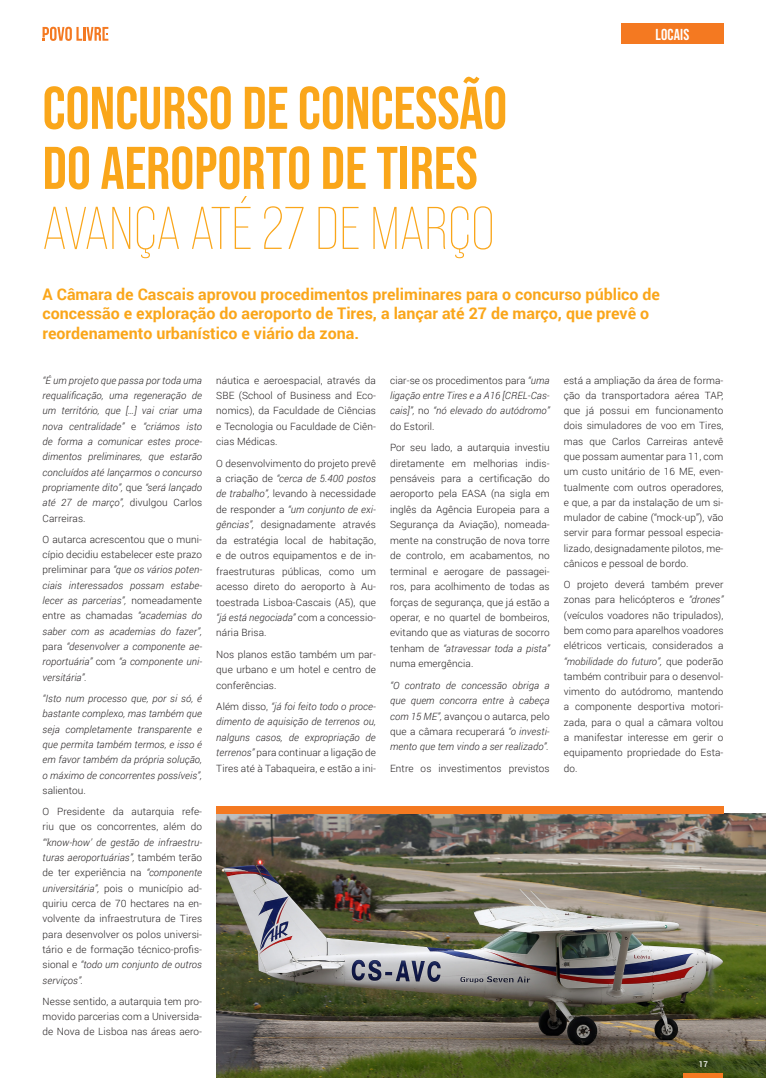
<style>
.page{position:relative;width:766px;height:1078px;background:#fff}
.page>*{position:absolute;margin:0;border:0;box-sizing:border-box;transform-origin:0 0}
.t1{font:700 60px/60px "Bebas Neue Pro";color:#faa61a}
.t2{font:700 16px/19.2px "Roboto";color:#faa61a}
.t3{font:700 15.8px "Bebas Neue Pro";letter-spacing:.01em;color:#fff}
.t4{font:300 10px/15.3px "Roboto";letter-spacing:.01em;color:#231f20;text-align:justify}
.t5{font:italic 300 10px/15.3px "Roboto";letter-spacing:.01em;color:#231f20;text-align:justify}
.t6{font:500 8px "Roboto";color:#fff}
.s1{font-weight:300}
.s2{font-style:normal}
.s3{font-style:italic}
</style>
<div class="page">
<img style="left:216px;top:813px;width:549px;height:264px">
<hr style="left:683px;top:1073px;width:40px;height:4px;background:#f47921">
<svg style="left:43px;top:27px;width:65px;height:14px"></svg>
<div style="left:621px;top:24px;width:102px;height:20px;background:#f47921"></div>
<div style="left:216px;top:805px;width:507px;height:8px;background:#f47921"></div>
<p class="t1" style="left:43px;top:77px;width:466px">CONCURSO DE CONCESSÃO<br>DO AEROPORTO DE TIRES<br><span class="s1">AVANÇA ATÉ 27 DE MARÇO</span></p>
<p class="t3" style="left:655px;top:25px;width:35px">LOCAIS</p>
<p class="t2" style="left:43px;top:284px;width:619px">A Câmara de Cascais aprovou procedimentos preliminares para o concurso público de concessão e exploração do aeroporto de Tires, a lançar até 27 de março, que prevê o reordenamento urbanístico e viário da zona.</p>
<p class="t5" style="left:43px;top:372px;width:161px">“É um projeto que passa por toda uma requalificação, uma regeneração de um território, que […] vai criar uma nova centralidade” <span class="s2">e</span> “criámos isto de forma a comunicar estes proce&shy;dimentos preliminares, que estarão concluídos até lançarmos o concurso propriamente dito”, <span class="s2">que</span> “será lançado até 27 de março”, <span class="s2">divulgou Carlos Carreiras.</span></p>
<p class="t5" style="left:43px;top:531px;width:161px"><span class="s2">O autarca acrescentou que o muni&shy;cípio decidiu estabelecer este prazo preliminar para</span> “que os vários poten&shy;ciais interessados possam estabe&shy;lecer as parcerias”, <span class="s2">nomeadamente entre as chamadas</span> “academias do saber com as academias do fazer”, <span class="s2">para</span> “desenvolver a componente ae&shy;roportuária” <span class="s2">com</span> “a componente uni&shy;versitária”.</p>
<p class="t5" style="left:43px;top:690px;width:161px">“Isto num processo que, por si só, é bastante complexo, mas também que seja completamente transparente e que permita também termos, e isso é em favor também da própria solução, o máximo de concorrentes possíveis”, <span class="s2">salientou.</span></p>
<p class="t4" style="left:43px;top:803px;width:161px">O Presidente da autarquia refe&shy;riu que os concorrentes, além do <span class="s3">“‘know-how’ de gestão de infraestru&shy;turas aeroportuárias”,</span> também terão de ter experiência na <span class="s3">“componente universitária”,</span> pois o município ad&shy;quiriu cerca de 70 hectares na en&shy;volvente da infraestrutura de Tires para desenvolver os polos universi&shy;tário e de formação técnico-profis&shy;sional e <span class="s3">“todo um conjunto de outros serviços”.</span></p>
<p class="t4" style="left:43px;top:992px;width:161px">Nesse sentido, a autarquia tem pro&shy;movido parcerias com a Universida&shy;de Nova de Lisboa nas áreas aero-</p>
<p class="t4" style="left:563px;top:372px;width:161px">está a ampliação da área de forma&shy;ção da transportadora aérea TAP, que já possui em funcionamento dois simuladores de voo em Tires, mas que Carlos Carreiras antevê que possam aumentar para 11, com um custo unitário de 16 ME, even&shy;tualmente com outros operadores, e que, a par da instalação de um si&shy;mulador de cabine (“mock-up”), vão servir para formar pessoal especia&shy;lizado, designadamente pilotos, me&shy;cânicos e pessoal de bordo.</p>
<p class="t4" style="left:563px;top:576px;width:161px">O projeto deverá também prever zonas para helicópteros e <span class="s3">“drones” </span>(veículos voadores não tripulados), bem como para aparelhos voadores elétricos verticais, considerados a <span class="s3">“mobilidade do futuro”,</span> que poderão também contribuir para o desenvol&shy;vimento do autódromo, mantendo a componente desportiva motori&shy;zada, para o qual a câmara voltou a manifestar interesse em gerir o equipamento propriedade do Esta&shy;do.</p>
<p class="t4" style="left:216px;top:372px;width:161px">náutica e aeroespacial, através da SBE (School of Business and Eco&shy;nomics), da Faculdade de Ciências e Tecnologia ou Faculdade de Ciên&shy;cias Médicas.</p>
<p class="t4" style="left:216px;top:455px;width:161px">O desenvolvimento do projeto prevê a criação de <span class="s3">“cerca de 5.400 postos de trabalho”,</span> levando à necessidade de responder a <span class="s3">“um conjunto de exi&shy;gências”,</span> designadamente através da estratégia local de habitação, e de outros equipamentos e de in&shy;fraestruturas públicas, como um acesso direto do aeroporto à Au&shy;toestrada Lisboa-Cascais (A5), que <span class="s3">“já está negociada”</span> com a concessio&shy;nária Brisa.</p>
<p class="t4" style="left:216px;top:646px;width:161px">Nos planos estão também um par&shy;que urbano e um hotel e centro de conferências.</p>
<p class="t5" style="left:216px;top:698px;width:161px"><span class="s2">Além disso,</span> “já foi feito todo o proce&shy;dimento de aquisição de terrenos ou, nalguns casos, de expropriação de terrenos” <span class="s2">para continuar a ligação de Tires até à Tabaqueira, e estão a ini-</span></p>
<p class="t5" style="left:390px;top:372px;width:161px"><span class="s2">ciar-se os procedimentos para</span> “uma ligação entre Tires e a A16 [CREL-Cas&shy;cais]”, <span class="s2">no</span> “nó elevado do autódromo” <span class="s2">do Estoril.</span></p>
<p class="t4" style="left:390px;top:439px;width:161px">Por seu lado, a autarquia investiu diretamente em melhorias indis&shy;pensáveis para a certificação do aeroporto pela EASA (na sigla em inglês da Agência Europeia para a Segurança da Aviação), nomeada&shy;mente na construção de nova torre de controlo, em acabamentos, no terminal e aerogare de passagei&shy;ros, para acolhimento de todas as forças de segurança, que já estão a operar, e no quartel de bombeiros, evitando que as viaturas de socorro tenham de <span class="s3">“atravessar toda a pista” </span>numa emergência.</p>
<p class="t5" style="left:390px;top:676px;width:161px">“O contrato de concessão obriga a que quem concorra entre à cabeça com 15 ME”, <span class="s2">avançou o autarca, pelo que a câmara recuperará</span> “o investi&shy;mento que tem vindo a ser realizado”.</p>
<p class="t4" style="left:390px;top:759px;width:161px">Entre os investimentos previstos</p>
<p class="t6" style="left:698px;top:1058px;width:11px">17</p>
</div>
